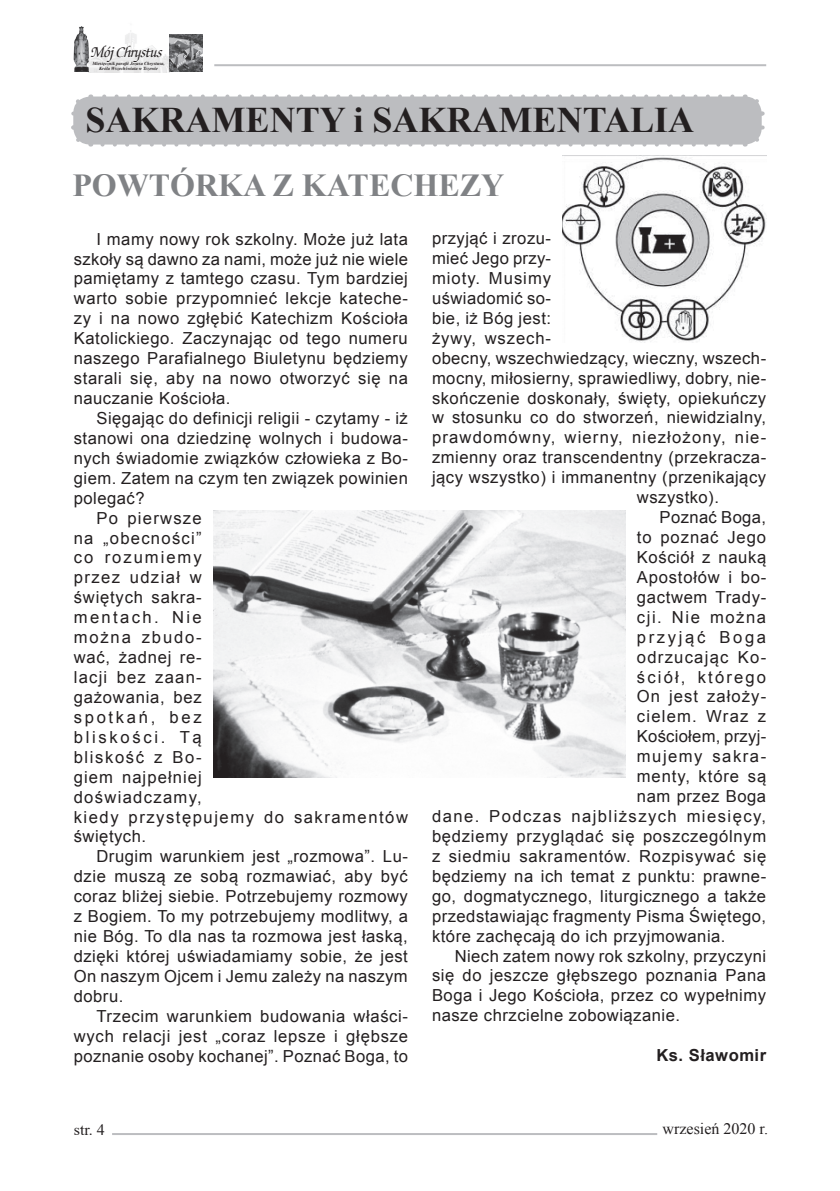
<style>
.page{position:relative;width:840px;height:1191px;background:#fff}
.page>*{position:absolute;margin:0;border:0;box-sizing:border-box;transform-origin:0 0}
.t1{font:700 36px "Times New Roman";color:#231f20}
.t2{font:700 32px "Times New Roman";color:#808285}
.t3{font:16.6px/20px "Arial";letter-spacing:.03em;color:#231f20;text-align:justify}
.t4{font:16.6px "Arial";letter-spacing:.075em;color:#231f20}
.t5{font:16.6px "Arial";letter-spacing:.05em;color:#231f20}
.t6{font:16.6px "Arial";letter-spacing:.085em;color:#231f20}
.t7{font:16.6px "Arial";letter-spacing:.09em;color:#231f20}
.t8{font:16.6px "Arial";letter-spacing:.055em;color:#231f20}
.t9{font:16.6px "Arial";letter-spacing:.07em;color:#231f20}
.t10{font:16.6px "Arial";letter-spacing:.065em;color:#231f20}
.t11{font:16.6px "Arial";letter-spacing:.095em;color:#231f20}
.t12{font:16.6px "Arial";letter-spacing:.16em;color:#231f20}
.t13{font:16.6px "Arial";letter-spacing:.08em;color:#231f20}
.t14{font:16.6px "Arial";letter-spacing:.13em;color:#231f20}
.t15{font:16.6px "Arial";letter-spacing:.165em;color:#231f20}
.t16{font:16.6px "Arial";letter-spacing:.06em;color:#231f20}
.t17{font:16.6px "Arial";letter-spacing:.12em;color:#231f20}
.t18{font:16.6px "Arial";letter-spacing:.145em;color:#231f20}
.t19{font:16.6px "Arial";letter-spacing:.11em;color:#231f20}
.t20{font:700 16.6px "Arial";letter-spacing:.03em;color:#231f20}
.t21{font:16px "Times New Roman";color:#231f20}
.t22{font:italic 16px "Zurich Calligraphic";letter-spacing:-.03em;color:#231f20}
.t23{font:16px "Times New Roman PL";color:#231f20}
.t24{font:italic 700 4.6px/5.6px "Times New Roman";color:#231f20;text-align:center}
</style>
<div class="page">
<hr style="left:214px;top:64px;width:551px;height:2px;background:#bcbdc0">
<img style="left:88px;top:54px;width:81px;height:19px">
<img style="left:73px;top:26px;width:17px;height:45px">
<img style="left:169px;top:34px;width:33px;height:37px">
<svg style="left:90px;top:30px;width:74px;height:43px"></svg>
<hr style="left:112px;top:1133px;width:545px;height:2px;background:#bcbdc0">
<svg style="left:744px;top:94px;width:21px;height:53px"></svg>
<svg style="left:71px;top:94px;width:667px;height:53px;background:#c1c2c5"></svg>
<img style="left:213px;top:510px;width:412px;height:268px">
<img style="left:562px;top:155px;width:203px;height:188px">
<p class="t22" style="left:91px;top:43px;width:72px">Mój Chrystus</p>
<p class="t24" style="left:92px;top:60px;width:74px">Miesięcznik parafii Jezusa Chrystusa,<br>Króla Wszechświata w Tczewie</p>
<h1 class="t1" style="left:85px;top:95px;width:610px">SAKRAMENTY i SAKRAMENTALIA</h1>
<h2 class="t2" style="left:72px;top:164px;width:433px">POWTÓRKA Z KATECHEZY</h2>
<p class="t3" style="left:74px;top:229px;width:335px;text-indent:23px">I mamy nowy rok szkolny. Może już lata szkoły są dawno za nami, może już nie wiele pamiętamy z tamtego czasu. Tym bardziej warto sobie przypomnieć lekcje kateche&shy;zy i na nowo zgłębić Katechizm Kościoła Katolickiego. Zaczynając od tego numeru naszego Parafialnego Biuletynu będziemy starali się, aby na nowo otworzyć się na nauczanie Kościoła.</p>
<p class="t3" style="left:96px;top:408px;width:313px">Sięgając do definicji religii - czytamy - iż</p>
<p class="t3" style="left:74px;top:428px;width:335px">stanowi ona dziedzinę wolnych i budowa-</p>
<p class="t3" style="left:74px;top:448px;width:335px">nych świadomie związków człowieka z Bo-</p>
<p class="t3" style="left:74px;top:468px;width:335px">giem. Zatem na czym ten związek powinien</p>
<p class="t3" style="left:74px;top:488px;width:72px">polegać?</p>
<p class="t4" style="left:96px;top:507px;width:107px">Po pierwsze</p>
<p class="t4" style="left:74px;top:527px;width:129px">na „obecności”</p>
<p class="t17" style="left:74px;top:547px;width:129px">co rozumiemy</p>
<p class="t6" style="left:74px;top:566px;width:129px">przez udział w</p>
<p class="t5" style="left:74px;top:586px;width:129px">świętych sakra-</p>
<p class="t18" style="left:74px;top:606px;width:129px">mentach. Nie</p>
<p class="t19" style="left:74px;top:626px;width:129px">można zbudo-</p>
<p class="t3" style="left:74px;top:647px;width:129px">wać, żadnej re-</p>
<p class="t4" style="left:74px;top:666px;width:129px">lacji bez zaan-</p>
<p class="t3" style="left:74px;top:687px;width:129px">gażowania, bez</p>
<p class="t12" style="left:74px;top:706px;width:129px">spotkań, bez</p>
<p class="t15" style="left:74px;top:726px;width:129px">bliskości. Tą</p>
<p class="t11" style="left:74px;top:746px;width:129px">bliskość z Bo-</p>
<p class="t10" style="left:74px;top:766px;width:129px">giem najpełniej</p>
<p class="t13" style="left:74px;top:786px;width:129px">doświadczamy,</p>
<p class="t7" style="left:74px;top:806px;width:335px">kiedy przystępujemy do sakramentów</p>
<p class="t3" style="left:74px;top:826px;width:74px">świętych.</p>
<p class="t3" style="left:96px;top:846px;width:313px">Drugim warunkiem jest „rozmowa”. Lu-</p>
<p class="t3" style="left:74px;top:866px;width:335px">dzie muszą ze sobą rozmawiać, aby być</p>
<p class="t3" style="left:74px;top:886px;width:335px">coraz bliżej siebie. Potrzebujemy rozmowy</p>
<p class="t3" style="left:74px;top:906px;width:335px">z Bogiem. To my potrzebujemy modlitwy, a</p>
<p class="t3" style="left:74px;top:926px;width:335px">nie Bóg. To dla nas ta rozmowa jest łaską,</p>
<p class="t3" style="left:74px;top:946px;width:335px">dzięki której uświadamiamy sobie, że jest</p>
<p class="t3" style="left:74px;top:966px;width:335px">On naszym Ojcem i Jemu zależy na naszym</p>
<p class="t3" style="left:74px;top:986px;width:51px">dobru.</p>
<p class="t3" style="left:96px;top:1006px;width:313px">Trzecim warunkiem budowania właści-</p>
<p class="t3" style="left:74px;top:1026px;width:335px">wych relacji jest „coraz lepsze i głębsze</p>
<p class="t3" style="left:74px;top:1046px;width:335px">poznanie osoby kochanej”. Poznać Boga, to</p>
<p class="t3" style="left:432px;top:228px;width:120px">przyjąć i zrozu-</p>
<p class="t3" style="left:432px;top:248px;width:120px">mieć Jego przy-</p>
<p class="t16" style="left:432px;top:267px;width:121px">mioty. Musimy</p>
<p class="t3" style="left:432px;top:288px;width:120px">uświadomić so-</p>
<p class="t3" style="left:432px;top:308px;width:120px">bie, iż Bóg jest:</p>
<p class="t8" style="left:432px;top:327px;width:120px">żywy, wszech-</p>
<p class="t3" style="left:432px;top:348px;width:335px">obecny, wszechwiedzący, wieczny, wszech-</p>
<p class="t3" style="left:432px;top:368px;width:335px">mocny, miłosierny, sprawiedliwy, dobry, nie-</p>
<p class="t3" style="left:432px;top:388px;width:335px">skończenie doskonały, święty, opiekuńczy</p>
<p class="t3" style="left:432px;top:408px;width:335px">w stosunku co do stworzeń, niewidzialny,</p>
<p class="t9" style="left:432px;top:427px;width:335px">prawdomówny, wierny, niezłożony, nie-</p>
<p class="t3" style="left:432px;top:448px;width:335px">zmienny oraz transcendentny (przekracza-</p>
<p class="t3" style="left:432px;top:467px;width:335px">jący wszystko) i immanentny (przenikający</p>
<p class="t3" style="left:636px;top:487px;width:83px">wszystko).</p>
<p class="t3" style="left:659px;top:507px;width:108px">Poznać Boga,</p>
<p class="t8" style="left:636px;top:526px;width:131px">to poznać Jego</p>
<p class="t3" style="left:636px;top:547px;width:131px">Kościół z nauką</p>
<p class="t5" style="left:636px;top:566px;width:131px">Apostołów i bo-</p>
<p class="t3" style="left:636px;top:587px;width:131px">gactwem Trady-</p>
<p class="t11" style="left:636px;top:606px;width:131px">cji. Nie można</p>
<p class="t12" style="left:636px;top:626px;width:131px">przyjąć Boga</p>
<p class="t4" style="left:636px;top:646px;width:131px">odrzucając Ko-</p>
<p class="t14" style="left:636px;top:666px;width:131px">ściół, którego</p>
<p class="t10" style="left:636px;top:686px;width:131px">On jest założy-</p>
<p class="t4" style="left:636px;top:705px;width:131px">cielem. Wraz z</p>
<p class="t3" style="left:636px;top:726px;width:131px">Kościołem, przyj-</p>
<p class="t7" style="left:636px;top:745px;width:131px">mujemy sakra-</p>
<p class="t8" style="left:636px;top:765px;width:131px">menty, które są</p>
<p class="t3" style="left:636px;top:786px;width:131px">nam przez Boga</p>
<p class="t6" style="left:432px;top:805px;width:335px">dane. Podczas najbliższych miesięcy,</p>
<p class="t3" style="left:432px;top:826px;width:335px">będziemy przyglądać się poszczególnym</p>
<p class="t5" style="left:432px;top:845px;width:335px">z siedmiu sakramentów. Rozpisywać się</p>
<p class="t3" style="left:432px;top:866px;width:335px">będziemy na ich temat z punktu: prawne-</p>
<p class="t3" style="left:432px;top:886px;width:335px">go, dogmatycznego, liturgicznego a także</p>
<p class="t3" style="left:432px;top:906px;width:335px">przedstawiając fragmenty Pisma Świętego,</p>
<p class="t3" style="left:432px;top:926px;width:295px">które zachęcają do ich przyjmowania.</p>
<p class="t3" style="left:454px;top:946px;width:313px">Niech zatem nowy rok szkolny, przyczyni</p>
<p class="t3" style="left:432px;top:965px;width:335px">się do jeszcze głębszego poznania Pana</p>
<p class="t3" style="left:432px;top:985px;width:335px">Boga i Jego Kościoła, przez co wypełnimy</p>
<p class="t3" style="left:432px;top:1005px;width:249px">nasze chrzcielne zobowiązanie.</p>
<p class="t20" style="left:656px;top:1044px;width:111px">Ks. Sławomir</p>
<p class="t23" style="left:74px;top:1120px;width:33px">str. 4</p>
<p class="t21" style="left:662px;top:1118px;width:107px">wrzesień 2020 r.</p>
</div>
